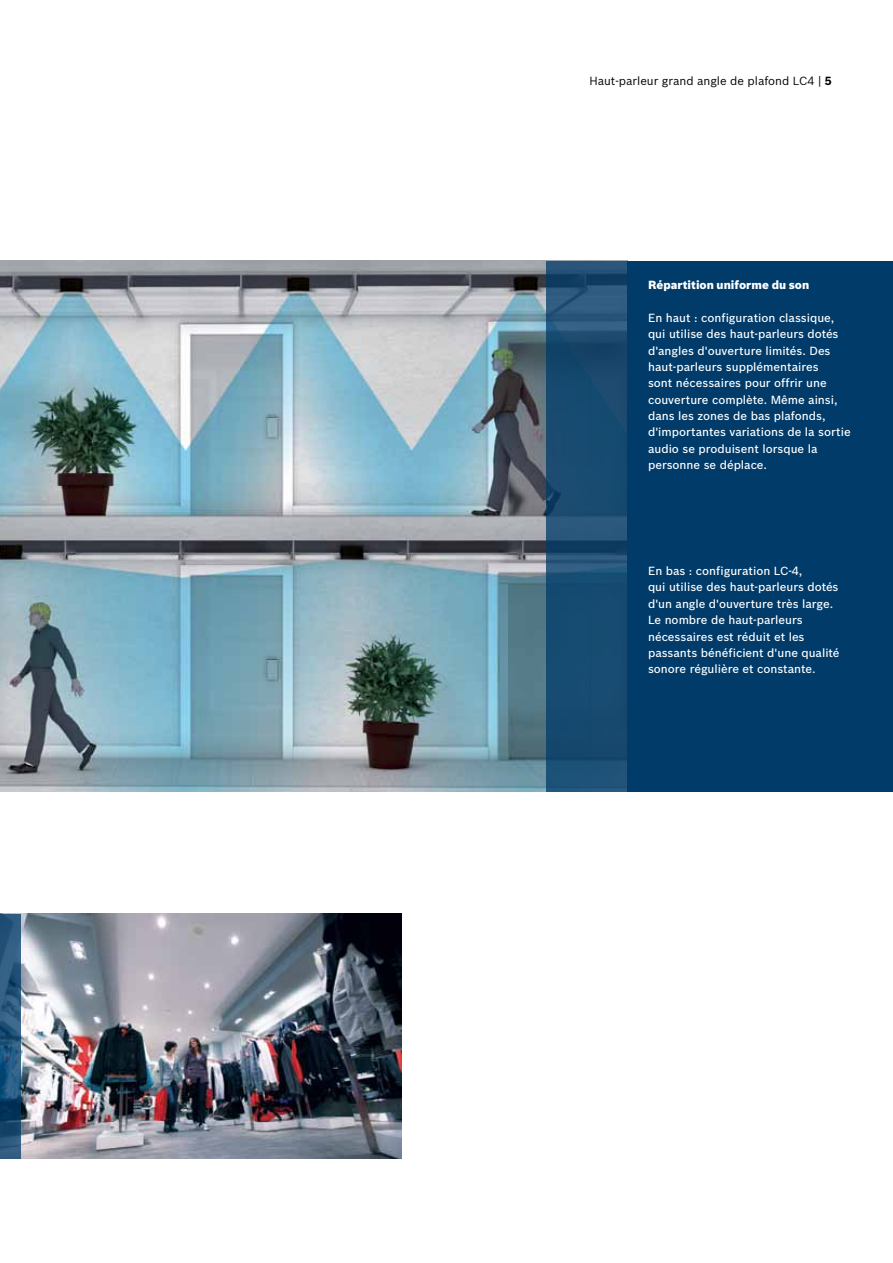
<style>
.page{position:relative;width:893px;height:1263px;background:#fff}
.page>*{position:absolute;margin:0;border:0;box-sizing:border-box;transform-origin:0 0}
.t1{font:500 11.55px/16.4px "Bosch Sans";color:#fff}
.t2{font:11.55px "Bosch Sans";color:#000}
.t3{font:900 11.55px "Bosch Sans";color:#fff}
.s1{font-weight:700}
</style>
<div class="page">
<img style="left:20px;top:914px;width:381px;height:245px">
<img style="left:0;top:261px;width:546px;height:530px">
<svg style="left:0;top:914px;width:20px;height:245px;background:#235379"></svg>
<svg style="left:546px;top:261px;width:82px;height:530px;background:#1a4c71"></svg>
<div style="left:628px;top:261px;width:265px;height:530px;background:#003b6a"></div>
<p class="t2" style="left:589px;top:73px;width:244px">Haut-parleur grand angle de plafond LC4 | <span class="s1">5</span></p>
<p class="t3" style="left:648px;top:276px;width:163px">Répartition uniforme du son</p>
<p class="t1" style="left:648px;top:309px;width:204px">En haut : configuration classique, qui utilise des haut-parleurs dotés d'angles d'ouverture limités. Des haut-parleurs supplémentaires<br>sont nécessaires pour offrir une couverture complète. Même ainsi, dans les zones de bas plafonds, d'importantes variations de la sortie audio se produisent lorsque la personne se déplace.</p>
<p class="t1" style="left:648px;top:562px;width:193px">En bas : configuration LC-4,<br>qui utilise des haut-parleurs dotés d'un angle d'ouverture très large.<br>Le nombre de haut-parleurs nécessaires est réduit et les passants bénéficient d'une qualité sonore régulière et constante.</p>
</div>
